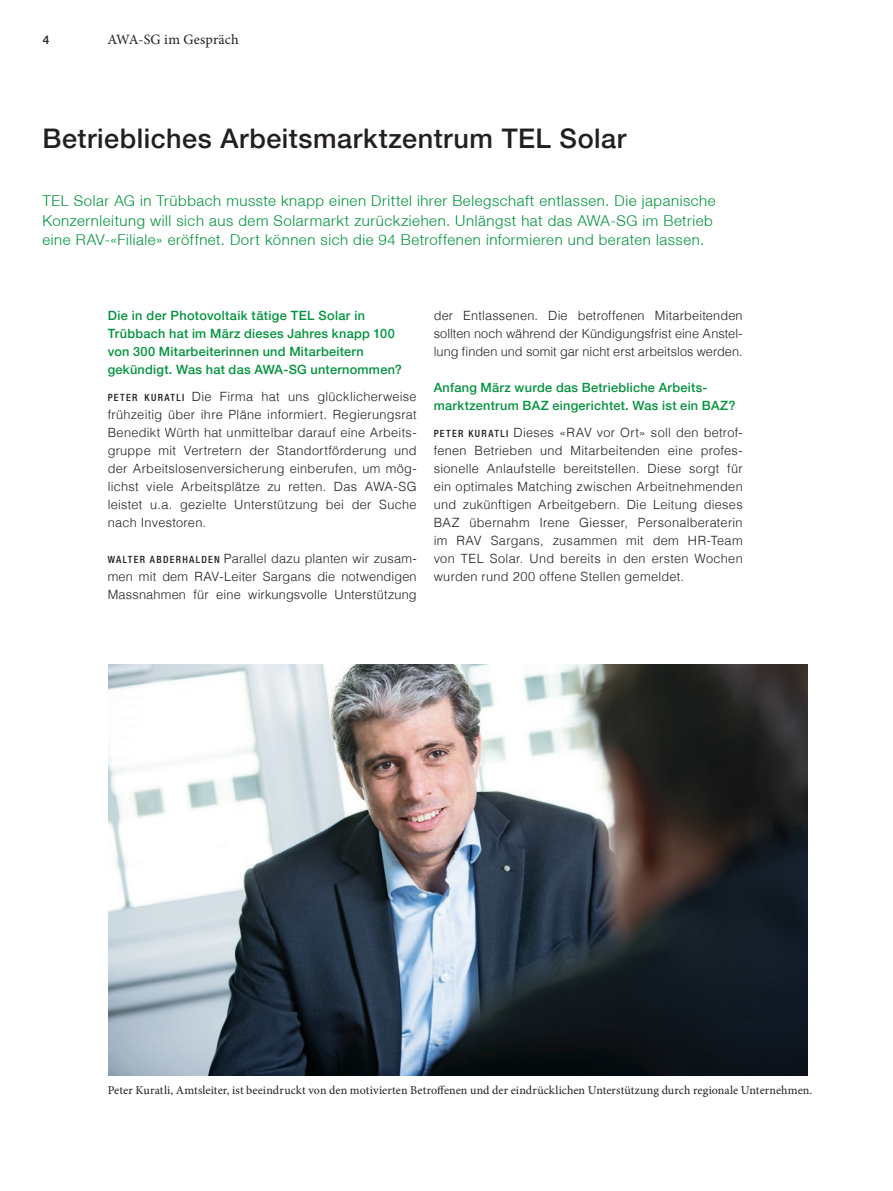
<style>
.page{position:relative;width:893px;height:1191px;background:#fff}
.page>*{position:absolute;margin:0;border:0;box-sizing:border-box;transform-origin:0 0}
.t1{font:500 27px "Helvetica Neue LT";letter-spacing:.02em;color:#231f20}
.t2{font:300 15px/19.5px "Helvetica Neue LT";letter-spacing:.04em;color:#00943d}
.t3{font:14.25px "Minion Pro";letter-spacing:.01em;color:#231f20}
.t4{font:300 12.75px/18px "Helvetica LT";letter-spacing:.015em;color:#231f20;text-align:justify}
.t5{font:500 12.75px/18px "Helvetica Neue LT";letter-spacing:.02em;color:#00943d}
.t6{font:12px "Minion Pro";letter-spacing:.005em;color:#231f20}
.t7{font:500 12px "Helvetica Neue LT";color:#231f20}
.s1{font-family:"Helvetica Neue LT";font-weight:500;font-stretch:condensed;font-size:9.9px}
</style>
<div class="page">
<img style="left:108px;top:664px;width:700px;height:411px">
<p class="t7" style="left:43px;top:33px;width:8px">4</p>
<p class="t3" style="left:107px;top:30px;width:133px">AWA-SG im Gespräch</p>
<h1 class="t1" style="left:43px;top:122px;width:585px">Betriebliches Arbeitsmarktzentrum TEL Solar</h1>
<p class="t2" style="left:43px;top:191px;width:675px">TEL Solar AG in Trübbach musste knapp einen Drittel ihrer Belegschaft entlassen. Die japanische<br>Konzernleitung will sich aus dem Solarmarkt zurückziehen. Unlängst hat das AWA-SG im Betrieb eine RAV-«Filiale» eröffnet. Dort können sich die 94 Betroffenen informieren und beraten lassen.</p>
<p class="t5" style="left:108px;top:306px;width:296px">Die in der Photovoltaik tätige TEL Solar in Trübbach hat im März dieses Jahres knapp 100 von 300 Mitarbeiterinnen und Mitarbeitern gekündigt. Was hat das AWA-SG unternommen?</p>
<p class="t4" style="left:108px;top:387px;width:310px"><span class="s1">PETER KURATLI</span> Die Firma hat uns glücklicherweise frühzeitig über ihre Pläne informiert. Regierungsrat Benedikt Würth hat unmittelbar darauf eine Arbeits&shy;gruppe mit Vertretern der Standortförderung und der Arbeitslosenversicherung einberufen, um mög&shy;lichst viele Arbeitsplätze zu retten. Das AWA-SG leistet u.a. gezielte Unterstützung bei der Suche nach Investoren.</p>
<p class="t4" style="left:108px;top:549px;width:310px"><span class="s1">WALTER ABDERHALDEN</span> Parallel dazu planten wir zusam&shy;men mit dem RAV-Leiter Sargans die notwendigen Massnahmen für eine wirkungsvolle Unterstützung</p>
<p class="t4" style="left:434px;top:306px;width:310px">der Entlassenen. Die betroffenen Mitarbeitenden sollten noch während der Kündigungsfrist eine Anstel&shy;lung finden und somit gar nicht erst arbeitslos werden.</p>
<p class="t5" style="left:434px;top:378px;width:303px">Anfang März wurde das Betriebliche Arbeits&shy;marktzentrum BAZ eingerichtet. Was ist ein BAZ?</p>
<p class="t4" style="left:434px;top:423px;width:311px"><span class="s1">PETER KURATLI</span> Dieses «RAV vor Ort» soll den betrof&shy;fenen Betrieben und Mitarbeitenden eine profes&shy;sionelle Anlaufstelle bereitstellen. Diese sorgt für ein optimales Matching zwischen Arbeitnehmenden und zukünftigen Arbeitgebern. Die Leitung dieses BAZ übernahm Irene Giesser, Personalberaterin im RAV Sargans, zusammen mit dem HR-Team von TEL Solar. Und bereits in den ersten Wochen wurden rund 200 offene Stellen gemeldet.</p>
<p class="t6" style="left:108px;top:1082px;width:706px">Peter Kuratli, Amtsleiter, ist beeindruckt von den motivierten Betroffenen und der eindrücklichen Unterstützung durch regionale Unternehmen.</p>
</div>
